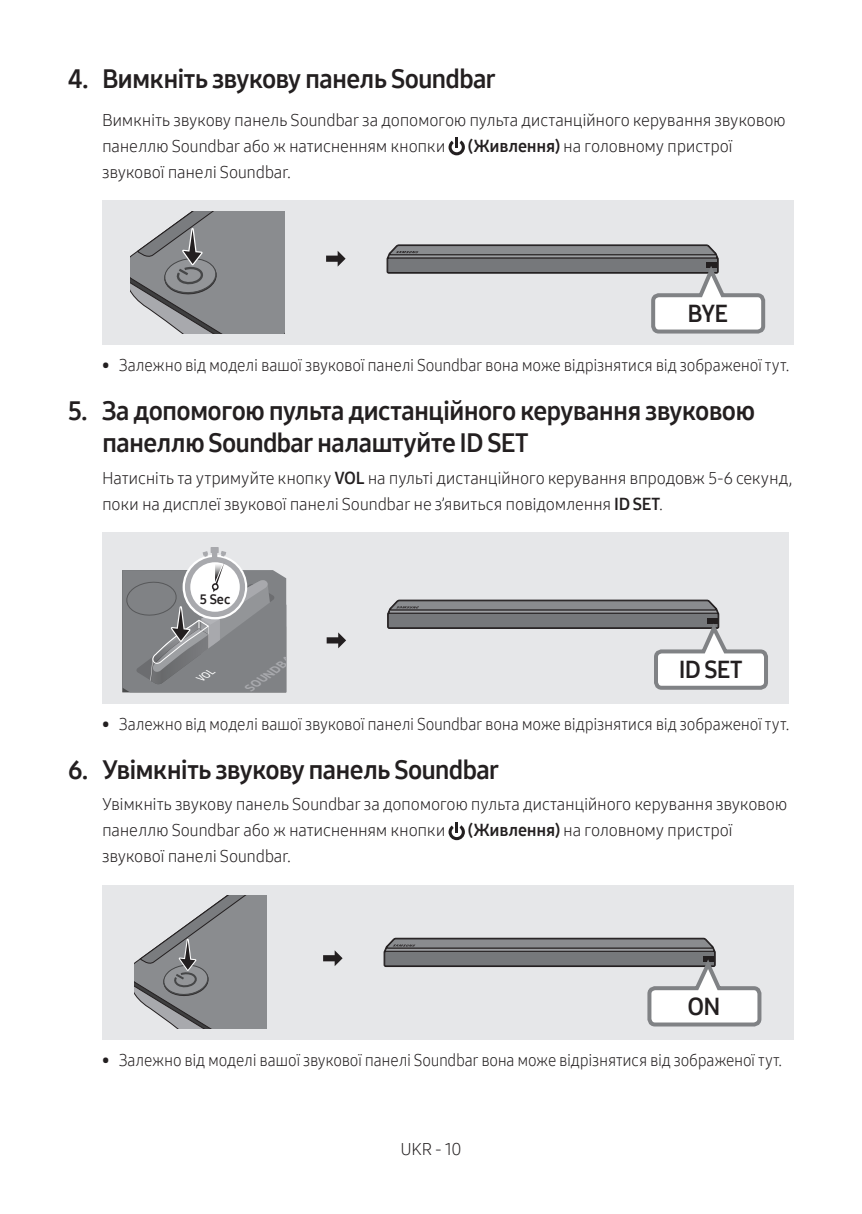
<style>
.page{position:relative;width:862px;height:1214px;background:#fff}
.page>*{position:absolute;margin:0;border:0;box-sizing:border-box;transform-origin:0 0}
.t1{font:26px/32px "Samsung One 700";letter-spacing:-.03em;color:#231f20}
.t2{font:24px "Samsung One 700";letter-spacing:-.035em;color:#231f20}
.t3{font:17px/26px "Samsung One 300";letter-spacing:-.015em;color:#231f20}
.t4{font:17px "Samsung One 300";letter-spacing:-.015em;color:#231f20;scale:.95 1}
.t5{font:17px "Samsung One 300";letter-spacing:-.015em;color:#231f20;scale:.94 1}
.t6{font:13.4px "Samsung One UI 700";color:#231f20}
.t7{font:italic 11.6px "Samsung One UI 800";color:#a8a9ad}
.s1{font-family:"Samsung One 700"}
</style>
<div class="page">
<svg style="left:448px;top:138px;width:17px;height:17px"></svg>
<div style="left:102px;top:200px;width:692px;height:145px;background:#e6e7e9"></div>
<svg style="left:131px;top:212px;width:153px;height:121px;background:#919295"></svg>
<svg style="left:386px;top:244px;width:380px;height:90px"></svg>
<svg style="left:326px;top:251px;width:19px;height:15px"></svg>
<div style="left:102px;top:532px;width:686px;height:171px;background:#e6e7e9"></div>
<svg style="left:387px;top:599px;width:381px;height:91px"></svg>
<svg style="left:327px;top:632px;width:19px;height:16px"></svg>
<svg style="left:448px;top:822px;width:17px;height:18px"></svg>
<div style="left:102px;top:885px;width:692px;height:154px;background:#e6e7e9"></div>
<svg style="left:135px;top:895px;width:132px;height:133px"></svg>
<svg style="left:383px;top:937px;width:379px;height:90px"></svg>
<svg style="left:323px;top:950px;width:20px;height:16px"></svg>
<svg style="left:122px;top:547px;width:164px;height:145px;background:#9d9ea1"></svg>
<p class="t1" style="left:68px;top:63px;width:429px">4. Вимкніть звукову панель Soundbar</p>
<p class="t3" style="left:102px;top:106px;width:685px">Вимкніть звукову панель Soundbar за допомогою пульта дистанційного керування звуковою панеллю Soundbar або ж натисненням кнопки</p>
<p class="t3" style="left:468px;top:132px;width:266px"><span class="s1">(Живлення)</span> на головному пристрої</p>
<p class="t3" style="left:102px;top:158px;width:190px">звукової панелі Soundbar.</p>
<p class="t2" style="left:687px;top:297px;width:42px">BYE</p>
<p class="t4" style="left:102px;top:353px;width:725px">• Залежно від моделі вашої звукової панелі Soundbar вона може відрізнятися від зображеної тут.</p>
<p class="t1" style="left:102px;top:394px;width:654px;text-indent:-34px">5. За допомогою пульта дистанційного керування звуковою панеллю Soundbar налаштуйте ID SET</p>
<p class="t3" style="left:102px;top:464px;width:692px">Натисніть та утримуйте кнопку <span class="s1">VOL</span> на пульті дистанційного керування впродовж 5-6 секунд, поки на дисплеї звукової панелі Soundbar не з’явиться повідомлення <span class="s1">ID SET</span>.</p>
<p class="t6" style="left:200px;top:590px;width:32px">5 Sec</p>
<p class="t7" style="left:244px;top:682px;width:63px;rotate:-36deg">SOUNDBAR</p>
<p class="t2" style="left:679px;top:653px;width:65px">ID SET</p>
<p class="t4" style="left:102px;top:712px;width:725px">• Залежно від моделі вашої звукової панелі Soundbar вона може відрізнятися від зображеної тут.</p>
<p class="t1" style="left:68px;top:753px;width:433px">6. Увімкніть звукову панель Soundbar</p>
<p class="t3" style="left:102px;top:791px;width:686px">Увімкніть звукову панель Soundbar за допомогою пульта дистанційного керування звуковою панеллю Soundbar або ж натисненням кнопки</p>
<p class="t3" style="left:468px;top:817px;width:266px"><span class="s1">(Живлення)</span> на головному пристрої</p>
<p class="t3" style="left:102px;top:843px;width:190px">звукової панелі Soundbar.</p>
<p class="t2" style="left:687px;top:990px;width:34px">ON</p>
<p class="t5" style="left:102px;top:1048px;width:725px">• Залежно від моделі вашої звукової панелі Soundbar вона може відрізнятися від зображеної тут.</p>
<p class="t3" style="left:400px;top:1135px;width:62px">UKR - 10</p>
</div>
